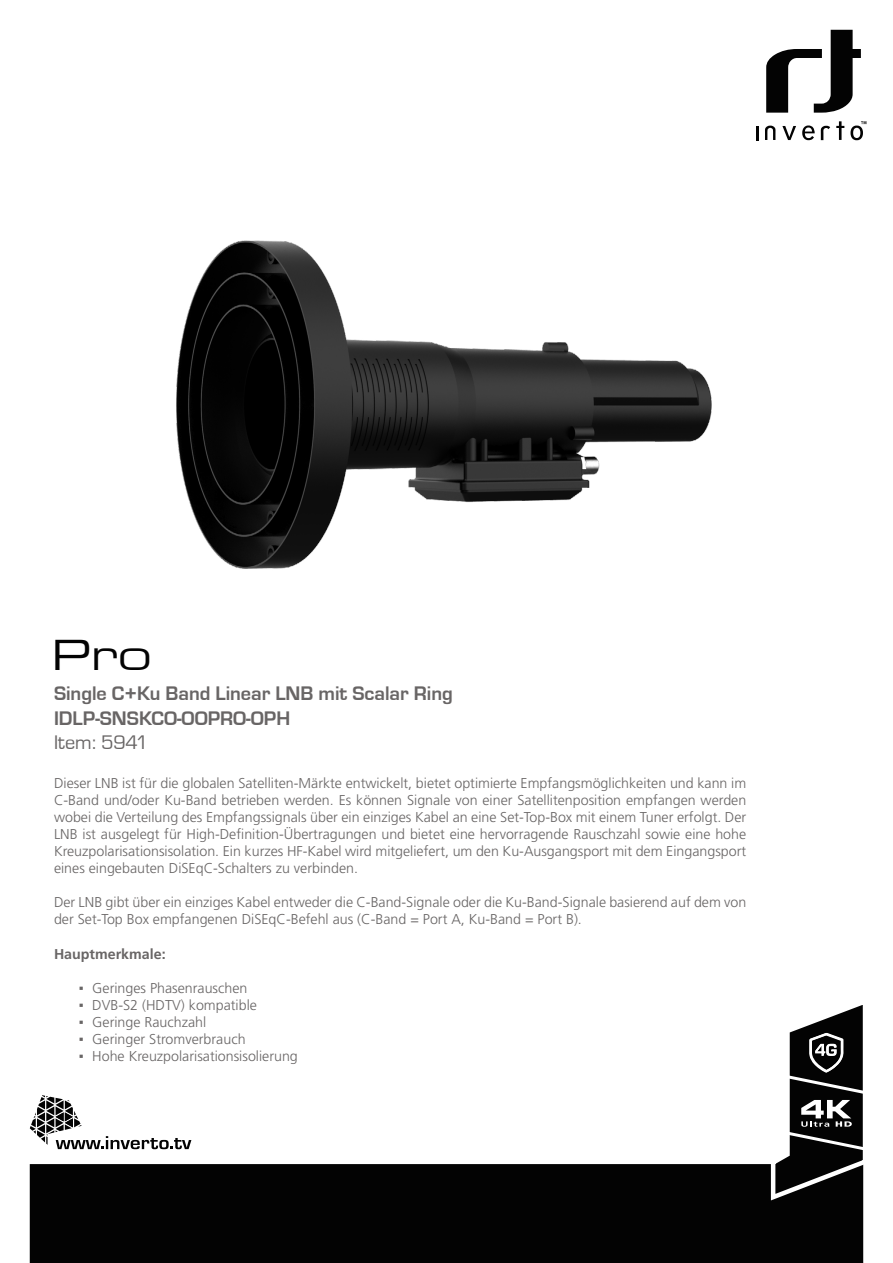
<style>
.page{position:relative;width:893px;height:1263px;background:#fff}
.page>*{position:absolute;margin:0;border:0;box-sizing:border-box;transform-origin:0 0}
.t1{font:42px "Eurostile Extended Two";color:#030303}
.t2{font:700 20.25px/24.3px "Eurostile T";color:#686565}
.t3{font:20.25px "Eurostile T";color:#686565}
.t4{font:300 14.25px/17.1px "Frutiger";color:#686565;text-align:justify}
.t5{font:700 14.25px "Frutiger";color:#686565}
.t6{font:14.25px "Arial";color:#686565}
</style>
<div class="page">
<svg style="left:778px;top:30px;width:83px;height:23px"></svg>
<div style="left:30px;top:1164px;width:833px;height:99px;background:#030303"></div>
<svg style="left:30px;top:1095px;width:161px;height:54px"></svg>
<svg style="left:767px;top:1005px;width:97px;height:199px"></svg>
<img style="left:176px;top:53px;width:691px;height:516px">
<h1 class="t1" style="left:51px;top:626px;width:102px">Pro</h1>
<h2 class="t2" style="left:54px;top:682px;width:400px">Single C+Ku Band Linear LNB mit Scalar Ring<br>IDLP-SNSKCO-OOPRO-OPH</h2>
<h2 class="t3" style="left:54px;top:731px;width:96px">Item: 5941</h2>
<p class="t4" style="left:54px;top:774px;width:694px">Dieser LNB ist für die globalen Satelliten-Märkte entwickelt, bietet optimierte Empfangsmöglichkeiten und kann im C-Band und/oder Ku-Band betrieben werden. Es können Signale von einer Satellitenposition empfangen werden wobei die Verteilung des Empfangssignals über ein einziges Kabel an eine Set-Top-Box mit einem Tuner erfolgt. Der LNB ist ausgelegt für High-Definition-Übertragungen und bietet eine hervorragende Rauschzahl sowie eine hohe Kreuzpolarisationsisolation. Ein kurzes HF-Kabel wird mitgeliefert, um den Ku-Ausgangsport mit dem Eingangsport eines eingebauten DiSEqC-Schalters zu verbinden.</p>
<p class="t4" style="left:54px;top:894px;width:694px">Der LNB gibt über ein einziges Kabel entweder die C-Band-Signale oder die Ku-Band-Signale basierend auf dem von der Set-Top Box empfangenen DiSEqC-Befehl aus C( -Band = Port A, Ku-Band = Port .(B</p>
<p class="t5" style="left:54px;top:945px;width:113px">Hauptmerkmale:</p>
<p class="t4" style="left:92px;top:979px;width:157px">Geringes Phasenrauschen</p>
<p class="t6" style="left:79px;top:978px;width:7px">▪</p>
<p class="t6" style="left:79px;top:995px;width:7px">▪</p>
<p class="t4" style="left:92px;top:996px;width:166px">DVB 2S- (HDTV) kompatible</p>
<p class="t6" style="left:79px;top:1012px;width:7px">▪</p>
<p class="t4" style="left:92px;top:1013px;width:116px">Geringe Rauchzahl</p>
<p class="t6" style="left:79px;top:1029px;width:7px">▪</p>
<p class="t4" style="left:92px;top:1030px;width:155px">Geringer Stromverbrauch</p>
<p class="t6" style="left:79px;top:1046px;width:7px">▪</p>
<p class="t4" style="left:92px;top:1048px;width:207px">Hohe Kreuzpolarisationsisolierung</p>
</div>
